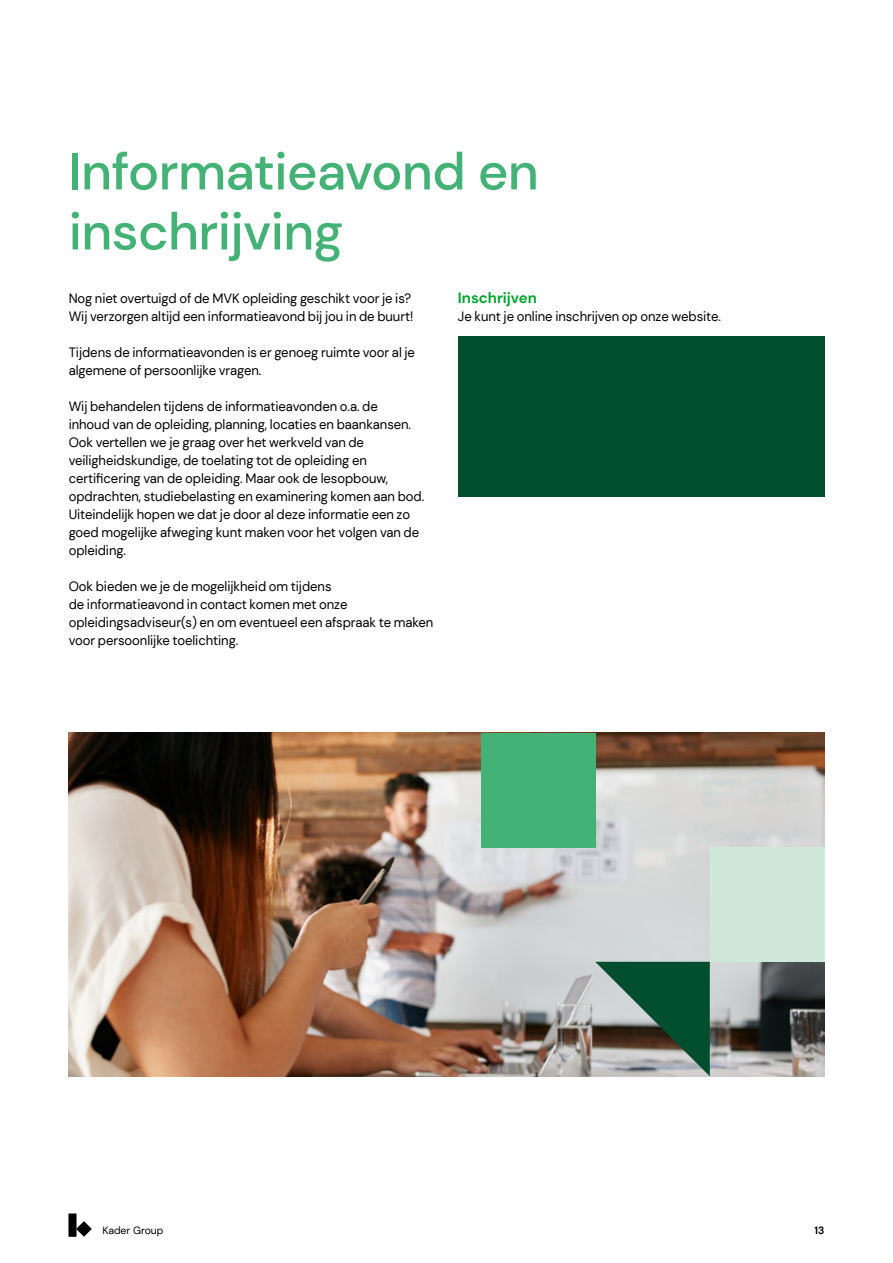
<style>
.page{position:relative;width:893px;height:1263px;background:#fff}
.page>*{position:absolute;margin:0;border:0;box-sizing:border-box;transform-origin:0 0}
.t1{font:500 52.5px/60px "DM Sans";letter-spacing:-.01em;color:#44b276}
.t2{font:700 15px "DM Sans";color:#00a32f}
.t3{font:13.5px/18px "DM Sans";letter-spacing:-.005em;color:#000}
.t4{font:10.5px "DM Sans";color:#000}
.t5{font:700 10.5px "DM Sans";color:#000}
</style>
<div class="page">
<img style="left:69px;top:733px;width:755px;height:343px">
<div style="left:481px;top:733px;width:114px;height:114px;background:#44b276"></div>
<div style="left:710px;top:847px;width:114px;height:115px;background:#cfe8d7"></div>
<svg style="left:595px;top:962px;width:115px;height:114px;background:#4f7463"></svg>
<div style="left:458px;top:337px;width:366px;height:160px;background:#004e2e"></div>
<svg style="left:69px;top:1214px;width:23px;height:22px"></svg>
<h1 class="t1" style="left:69px;top:141px;width:472px">Informatieavond en inschrijving</h1>
<p class="t3" style="left:69px;top:289px;width:346px">Nog niet overtuigd of de MVK opleiding geschikt voor je is?<br>Wij verzorgen altijd een informatieavond bij jou in de buurt!</p>
<p class="t3" style="left:69px;top:343px;width:348px">Tijdens de informatieavonden is er genoeg ruimte voor al je algemene of persoonlijke vragen.</p>
<p class="t3" style="left:69px;top:397px;width:357px">Wij behandelen tijdens de informatieavonden o.a. de<br>inhoud van de opleiding, planning, locaties en baankansen.<br>Ook vertellen we je graag over het werkveld van de veiligheidskundige, de toelating tot de opleiding en certificering van de opleiding. Maar ook de lesopbouw, opdrachten, studiebelasting en examinering komen aan bod.<br>Uiteindelijk hopen we dat je door al deze informatie een zo goed mogelijke afweging kunt maken voor het volgen van de opleiding.</p>
<p class="t3" style="left:69px;top:577px;width:366px">Ook bieden we je de mogelijkheid om tijdens<br>de informatieavond in contact komen met onze opleidingsadviseur(s) en om eventueel een afspraak te maken voor persoonlijke toelichting.</p>
<p class="t2" style="left:458px;top:288px;width:81px">Inschrijven</p>
<p class="t3" style="left:458px;top:307px;width:265px">Je kunt je online inschrijven op onze website.</p>
<p class="t4" style="left:102px;top:1224px;width:63px">Kader Group</p>
<p class="t5" style="left:814px;top:1223px;width:11px">13</p>
</div>
